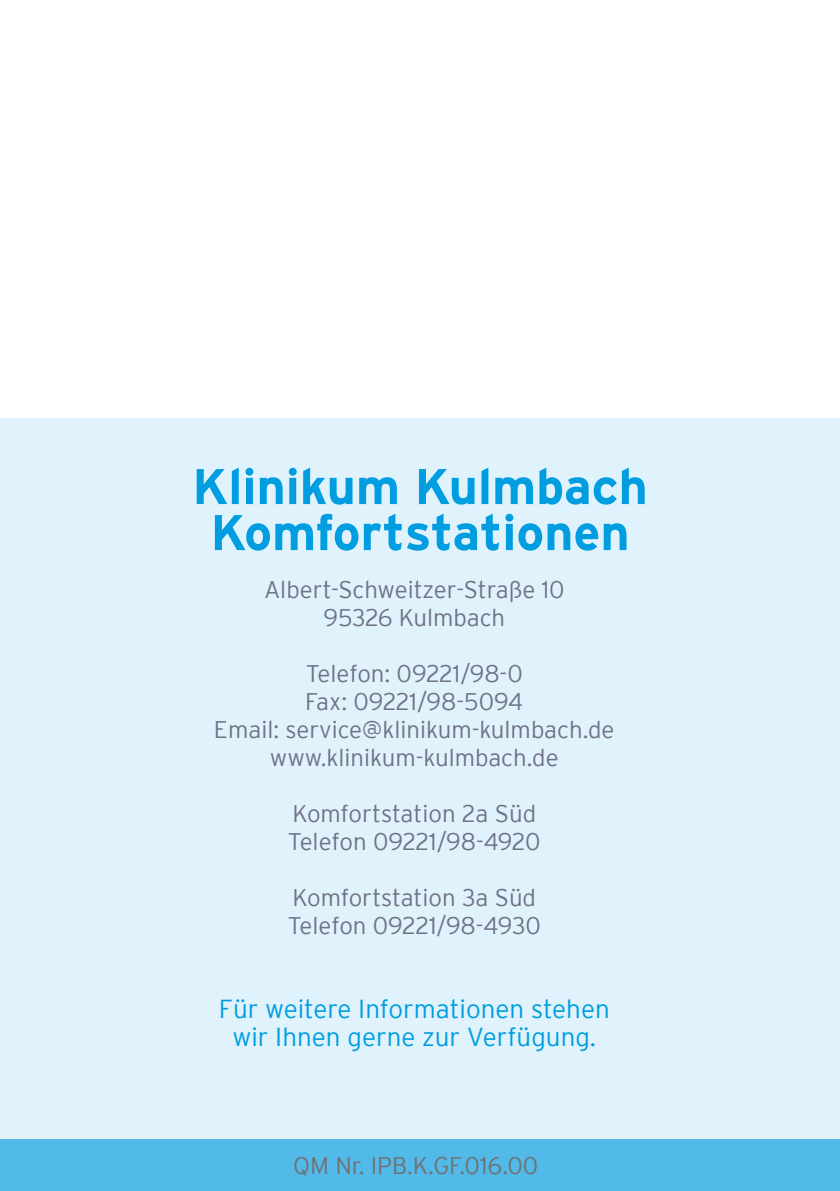
<style>
.page{position:relative;width:840px;height:1191px;background:#fff}
.page>*{position:absolute;margin:0;border:0;box-sizing:border-box;transform-origin:0 0}
.t1{font:700 50px/46px "Interstate";color:#009ee0;text-align:center}
.t2{font:300 26px/28px "Interstate";color:#009ee0;text-align:center}
.t3{font:300 24px/28px "Interstate";color:#6f7385;text-align:center}
.t4{font:300 24px "Interstate";color:#707172}
</style>
<div class="page">
<div style="left:0;top:418px;width:839px;height:773px;background:#e0f2fb"></div>
<div style="left:0;top:1140px;width:839px;height:51px;background:#52bae9"></div>
<h1 class="t1" style="left:192px;top:463px;width:457px">Klinikum Kulmbach<br>Komfortstationen</h1>
<p class="t3" style="left:264px;top:575px;width:302px">Albert-Schweitzer-Straße 10<br>95326 Kulmbach</p>
<p class="t3" style="left:214px;top:659px;width:402px">Telefon: 09221/98-0<br>Fax: 09221/98-5094<br>Email: service@klinikum-kulmbach.de www.klinikum-kulmbach.de</p>
<p class="t3" style="left:288px;top:799px;width:254px;text-align:left">Komfortstation 2a Süd<br>Telefon 09221/98-4920</p>
<p class="t3" style="left:287px;top:883px;width:254px;text-align:left">Komfortstation 3a Süd<br>Telefon 09221/98-4930</p>
<p class="t2" style="left:219px;top:995px;width:392px">Für weitere Informationen stehen wir Ihnen gerne zur Verfügung.</p>
<p class="t4" style="left:293px;top:1152px;width:246px">QM Nr. IPB.K.GF.016.00</p>
</div>
